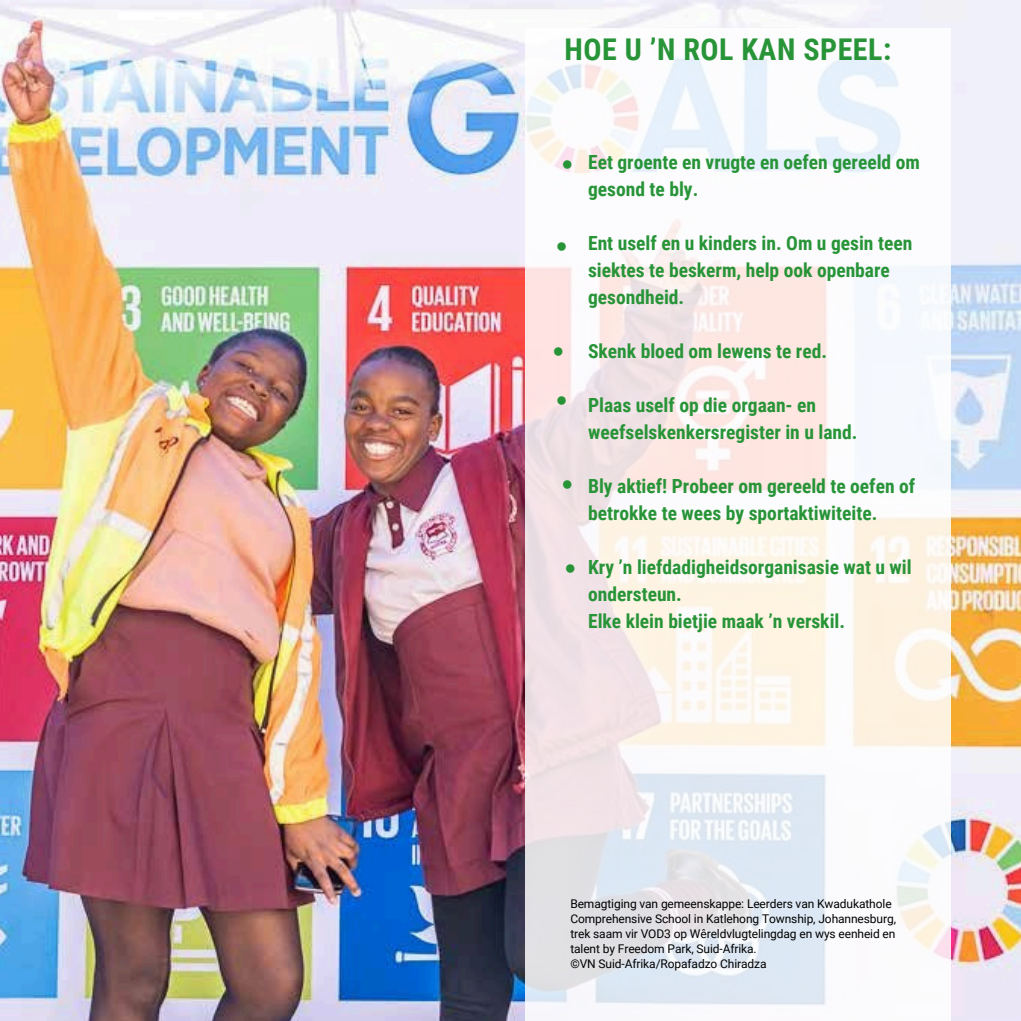
<style>
.page{position:relative;width:1021px;height:1021px;background:#fff}
.page>*{position:absolute;margin:0;border:0;box-sizing:border-box;transform-origin:0 0}
.t1{font:700 30px "Roboto Condensed";letter-spacing:.02em;color:#289438}
.t2{font:700 19.5px/27px "Roboto Condensed";color:#289438}
.t3{font:19.5px "Arimo";color:#289438}
.t4{font:12px/15px "Roboto";letter-spacing:-.01em;color:#000}
</style>
<div class="page">
<img style="left:0;top:0;width:1020px;height:1020px">
<svg style="left:525px;top:28px;width:425px;height:992px"></svg>
<p class="t1" style="left:564px;top:32px;width:328px">HOE U ’N ROL KAN SPEEL:</p>
<h2 class="t3" style="left:561px;top:152px;width:13px">●</h2>
<h2 class="t3" style="left:555px;top:234px;width:13px">●</h2>
<p class="t3" style="left:552px;top:339px;width:13px">●</p>
<h2 class="t3" style="left:555px;top:388px;width:13px">●</h2>
<h2 class="t3" style="left:561px;top:472px;width:13px">●</h2>
<p class="t3" style="left:564px;top:556px;width:13px">●</p>
<h1 class="t2" style="left:588px;top:149px;width:333px">Eet groente en vrugte en oefen gereeld om gesond te bly.</h1>
<p class="t2" style="left:588px;top:230px;width:326px">Ent uself en u kinders in. Om u gesin teen siektes te beskerm, help ook openbare gesondheid.</p>
<p class="t2" style="left:588px;top:338px;width:240px">Skenk bloed om lewens te red.</p>
<p class="t2" style="left:588px;top:392px;width:271px">Plaas uself op die orgaan- en weefselskenkersregister in u land.</p>
<p class="t2" style="left:588px;top:473px;width:328px">Bly aktief! Probeer om gereeld te oefen of betrokke te wees by sportaktiwiteite.</p>
<p class="t2" style="left:588px;top:554px;width:325px">Kry ’n liefdadigheidsorganisasie wat u wil ondersteun.<br>Elke klein bietjie maak ’n verskil.</p>
<h2 class="t4" style="left:570px;top:896px;width:327px">Bemagtiging van gemeenskappe: Leerders van Kwadukathole Comprehensive School in Katlehong Township, Johannesburg, trek saam vir VOD3 op Wêreldvlugtelingdag en wys eenheid en talent by Freedom Park, Suid-Afrika.</h2>
<h2 class="t4" style="left:570px;top:956px;width:198px">©VN Suid-Afrika/Ropafadzo Chiradza</h2>
</div>
